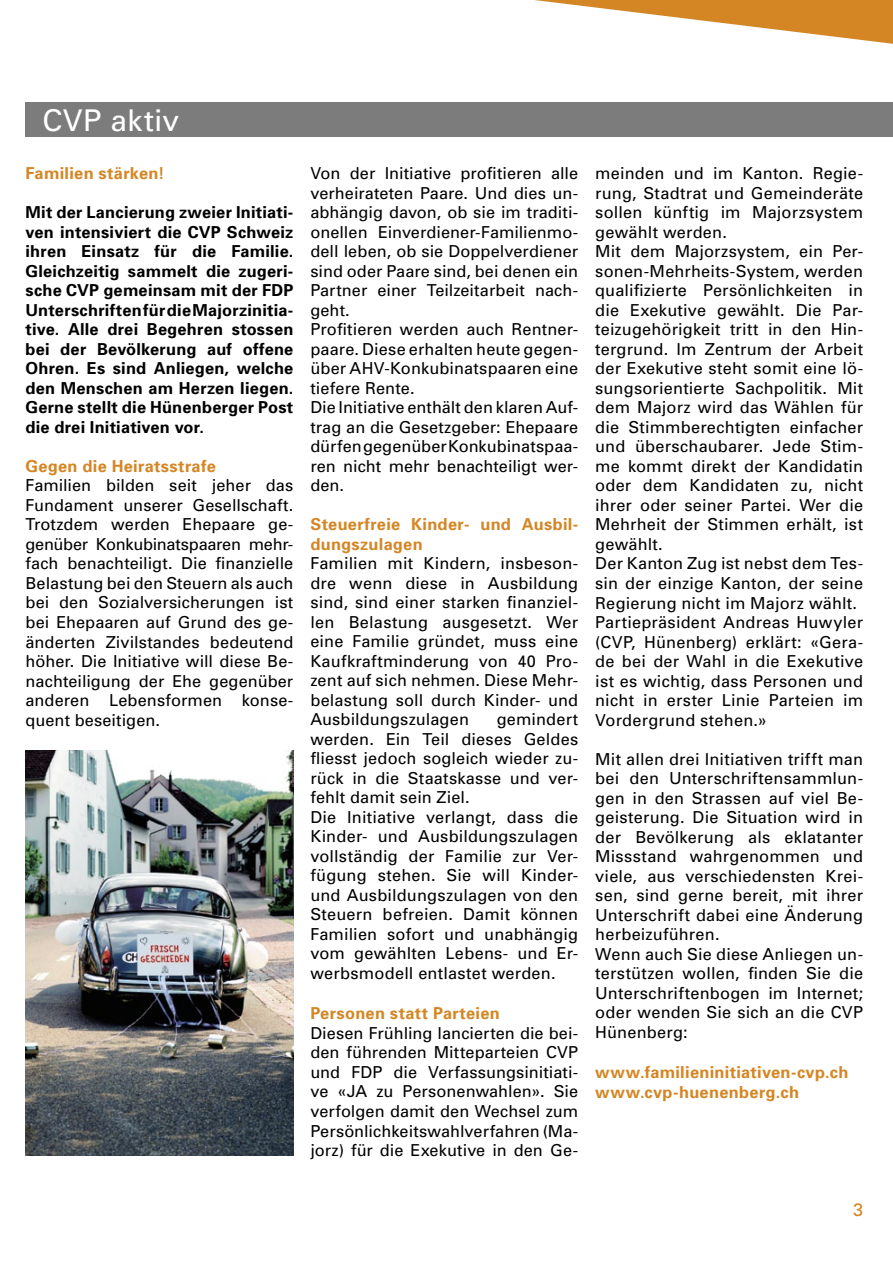
<style>
.page{position:relative;width:893px;height:1263px;background:#fff}
.page>*{position:absolute;margin:0;border:0;box-sizing:border-box;transform-origin:0 0}
.t1{font:30px "Univers";letter-spacing:.01em;color:#fff}
.t2{font:18px "Univers";color:#d48625}
.t3{font:16.5px/19.5px "Univers";letter-spacing:.01em;color:#000}
.t4{font:700 16.5px/19.5px "Univers";letter-spacing:.015em;color:#000;text-align:justify}
.t5{font:700 16.5px/19.5px "Univers";letter-spacing:.02em;color:#d48625}
</style>
<div class="page">
<svg style="left:534px;top:0;width:359px;height:44px"></svg>
<div style="left:26px;top:102px;width:867px;height:34px;background:#7c7c7c"></div>
<img style="left:26px;top:751px;width:267px;height:404px">
<h1 class="t1" style="left:43px;top:101px;width:138px">CVP aktiv</h1>
<p class="t5" style="left:26px;top:163px;width:141px">Familien stärken!</p>
<p class="t4" style="left:26px;top:202px;width:269px">Mit der Lancierung zweier Initiati&shy;ven intensiviert die CVP Schweiz ihren Einsatz für die Familie.<br>Gleichzeitig sammelt die zugeri&shy;sche CVP gemeinsam mit der FDP Unterschriften für die Majorzinitia&shy;tive. Alle drei Begehren stossen bei der Bevölkerung auf offene Ohren. Es sind Anliegen, welche den Menschen am Herzen liegen.<br>Gerne stellt die Hünenberger Post die drei Initiativen vor.</p>
<p class="t5" style="left:26px;top:456px;width:192px">Gegen die Heiratsstrafe</p>
<p class="t3" style="left:25px;top:476px;width:269px;text-align:justify">Familien bilden seit jeher das Fundament unserer Gesellschaft.<br>Trotzdem werden Ehepaare ge&shy;genüber Konkubinatspaaren mehr&shy;fach benachteiligt. Die finanzielle Belastung bei den Steuern als auch bei den Sozialversicherungen ist bei Ehepaaren auf Grund des ge&shy;änderten Zivilstandes bedeutend höher. Die Initiative will diese Be&shy;nachteiligung der Ehe gegenüber anderen Lebensformen konse&shy;quent beseitigen.</p>
<p class="t3" style="left:310px;top:163px;width:269px">Von der Initiative profitieren alle verheirateten Paare. Und dies un&shy;abhängig davon, ob sie im traditi&shy;onellen Einverdiener-Familienmo&shy;dell leben, ob sie Doppelverdiener sind oder Paare sind, bei denen ein<br>Partner einer Teilzeitarbeit nach&shy;geht.<br>Profitieren werden auch Rentner&shy;paare. Diese erhalten heute gegen&shy;über AHV-Konkubinatspaaren eine tiefere Rente.<br>Die Initiative enthält den klaren Auf&shy;trag an die Gesetzgeber: Ehepaare dürfen gegenüber Konkubinatspaa&shy;ren nicht mehr benachteiligt wer&shy;den.</p>
<p class="t5" style="left:310px;top:514px;width:269px">Steuerfreie Kinder- und Ausbil&shy;dungszulagen</p>
<p class="t3" style="left:310px;top:553px;width:269px;text-align:justify">Familien mit Kindern, insbeson&shy;dre wenn diese in Ausbildung sind, sind einer starken finanziel&shy;len Belastung ausgesetzt. Wer eine Familie gründet, muss eine Kaufkraftminderung von 40 Pro&shy;zent auf sich nehmen. Diese Mehr&shy;belastung soll durch Kinder- und Ausbildungszulagen</p>
<p class="t3" style="left:310px;top:709px;width:269px;text-indent:186px">gemindert werden. Ein Teil dieses Geldes fliesst jedoch sogleich wieder zu&shy;rück in die Staatskasse und ver&shy;fehlt damit sein Ziel.<br>Die Initiative verlangt, dass die<br>Kinder- und Ausbildungszulagen vollständig der Familie zur Ver&shy;fügung stehen. Sie will Kinder&shy;und Ausbildungszulagen von den<br>Steuern befreien. Damit können<br>Familien sofort und unabhängig vom gewählten Lebens- und Er&shy;werbsmodell entlastet werden.</p>
<p class="t5" style="left:310px;top:1003px;width:191px">Personen statt Parteien</p>
<p class="t3" style="left:310px;top:1023px;width:269px;text-align:justify">Diesen Frühling lancierten die bei&shy;den führenden Mitteparteien CVP und FDP die Verfassungsinitiati&shy;ve «JA zu Personenwahlen». Sie verfolgen damit den Wechsel zum Persönlichkeitswahlverfahren (Ma&shy;jorz) für die Exekutive in den Ge-</p>
<p class="t3" style="left:595px;top:163px;width:269px">meinden und im Kanton. Regie&shy;rung, Stadtrat und Gemeinderäte sollen künftig im Majorzsystem gewählt werden.<br>Mit dem Majorzsystem, ein Per&shy;sonen-Mehrheits-System, werden qualifizierte Persönlichkeiten in die Exekutive gewählt. Die Par&shy;teizugehörigkeit tritt in den Hin&shy;tergrund. Im Zentrum der Arbeit der Exekutive steht somit eine lö&shy;sungsorientierte Sachpolitik. Mit dem Majorz wird das Wählen für die Stimmberechtigten einfacher und überschaubarer. Jede Stim&shy;me kommt direkt der Kandidatin oder dem Kandidaten zu, nicht ihrer oder seiner Partei. Wer die<br>Mehrheit der Stimmen erhält, ist gewählt.<br>Der Kanton Zug ist nebst dem Tes&shy;sin der einzige Kanton, der seine<br>Regierung nicht im Majorz wählt.<br>Partiepräsident Andreas Huwyler (CVP, Hünenberg) erklärt: «Gera&shy;de bei der Wahl in die Exekutive ist es wichtig, dass Personen und nicht in erster Linie Parteien im<br>Vordergrund stehen.»</p>
<p class="t3" style="left:595px;top:749px;width:269px">Mit allen drei Initiativen trifft man bei den Unterschriftensammlun&shy;gen in den Strassen auf viel Be&shy;geisterung. Die Situation wird in der Bevölkerung als eklatanter<br>Missstand wahrgenommen und viele, aus verschiedensten Krei&shy;sen, sind gerne bereit, mit ihrer<br>Unterschrift dabei eine Änderung herbeizuführen.<br>Wenn auch Sie diese Anliegen un&shy;terstützen wollen, finden Sie die<br>Unterschriftenbogen im Internet; oder wenden Sie sich an die CVP<br>Hünenberg:</p>
<p class="t5" style="left:595px;top:1062px;width:255px">www.familieninitiativen-cvp.ch www.cvp-huenenberg.ch</p>
<p class="t2" style="left:853px;top:1198px;width:12px">3</p>
</div>
